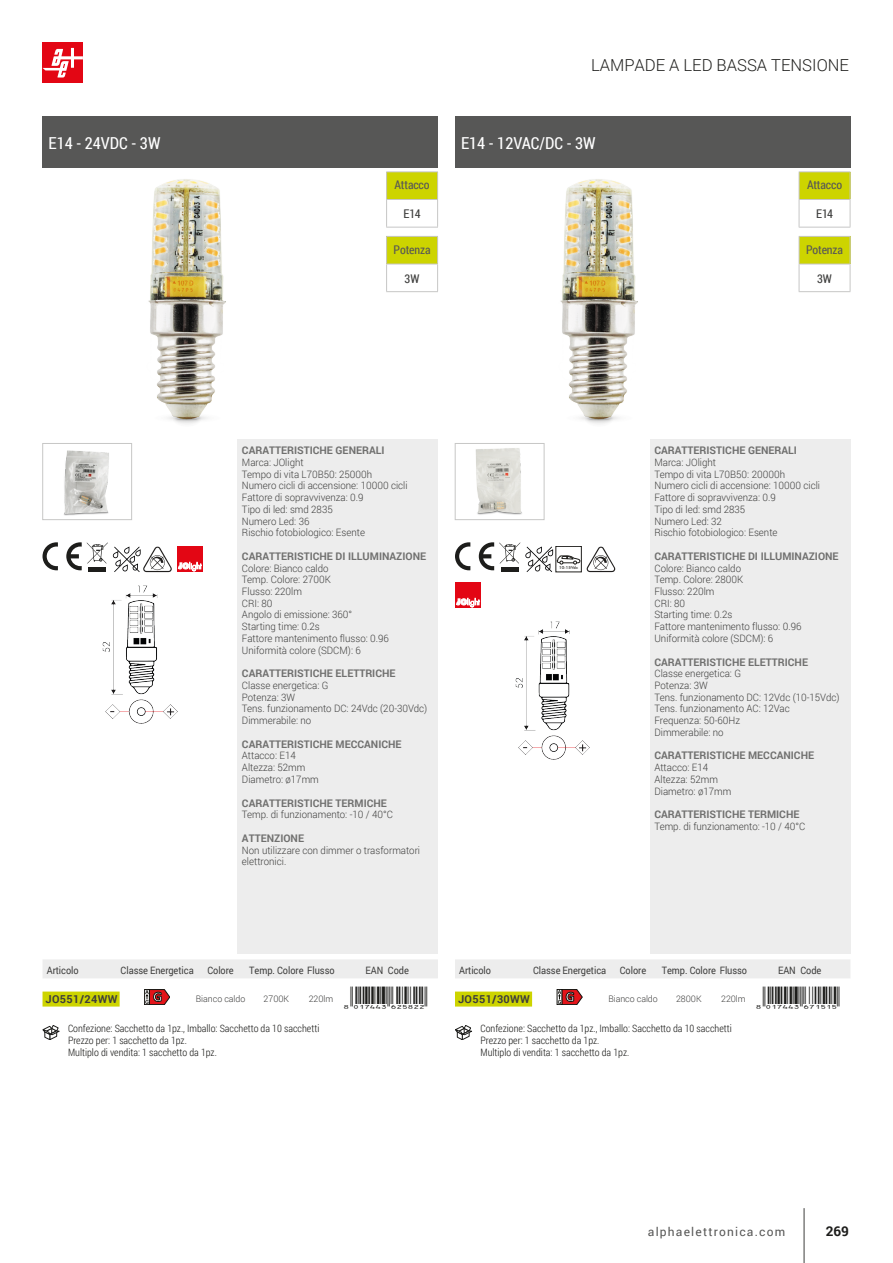
<style>
.page{position:relative;width:893px;height:1263px;background:#fff}
.page>*{position:absolute;margin:0;border:0;box-sizing:border-box;transform-origin:0 0}
.t1{font:16.5px "Roboto Condensed";color:#fff}
.t2{font:300 16.5px "Roboto";color:#1d1d1b}
.t3{font:700 13.5px "Roboto";color:#1d1d1b}
.t4{font:12px "Roboto Condensed";letter-spacing:-.01em;color:#575756}
.t5{font:12px "Roboto";letter-spacing:.1em;color:#575756}
.t6{font:12px "Roboto Condensed";color:#3d3d3c}
.Articolo{font:700 10.95px "Roboto";letter-spacing:.03em;color:#3d3d3c}
.descrizione_ita_para{font:700 10.5px "Roboto";color:#70706f}
.descrizione_ita_para-2{font:300 10.2px/11.7px "Roboto";color:#3d3d3c;scale:.95 1}
.t7{font:300 10.2px/12px "Roboto Condensed";color:#1d1d1b}
.t8{font:10.2px "Roboto";letter-spacing:-.005em;color:#3d3d3c;scale:.9 1}
.t9{font:300 9px "Roboto";letter-spacing:-.005em;color:#3d3d3c}
.simbolo_caratteristi{font:500 4.2px "Futura BT";letter-spacing:-.005em;color:#201f1c}
</style>
<div class="page">
<div style="left:43px;top:43px;width:40px;height:40px;background:#e30614"></div>
<svg style="left:43px;top:48px;width:40px;height:30px"></svg>
<hr style="left:804px;top:1208px;width:1px;height:55px;background:#3d3d3c">
<div style="left:43px;top:116px;width:395px;height:51px;background:#575756"></div>
<div style="left:238px;top:439px;width:200px;height:514px;background:#ededed"></div>
<img style="left:148px;top:179px;width:78px;height:245px">
<div style="left:387px;top:172px;width:51px;height:27px;background:#cdd400"></div>
<hr style="left:386px;top:171px;width:52px;height:1px;background:#c7c7c6">
<hr style="left:386px;top:199px;width:52px;height:1px;background:#c7c7c6">
<svg style="left:386px;top:172px;width:1px;height:55px"></svg>
<svg style="left:437px;top:172px;width:1px;height:55px"></svg>
<hr style="left:386px;top:227px;width:52px;height:1px;background:#c7c7c6">
<div style="left:387px;top:236px;width:51px;height:28px;background:#cdd400"></div>
<hr style="left:386px;top:236px;width:52px;height:1px;background:#c7c7c6">
<hr style="left:386px;top:264px;width:52px;height:1px;background:#c7c7c6">
<svg style="left:386px;top:237px;width:1px;height:54px"></svg>
<svg style="left:437px;top:237px;width:1px;height:54px"></svg>
<hr style="left:386px;top:291px;width:52px;height:1px;background:#c7c7c6">
<img style="left:64px;top:450px;width:45px;height:66px">
<div style="left:43px;top:443px;width:89px;height:77px;border:1px solid #c7c7c6"></div>
<svg style="left:43px;top:542px;width:15px;height:28px"></svg>
<svg style="left:66px;top:542px;width:106px;height:30px"></svg>
<div style="left:177px;top:547px;width:25px;height:25px;background:#e30614"></div>
<svg style="left:178px;top:562px;width:24px;height:9px"></svg>
<img style="left:102px;top:585px;width:75px;height:138px">
<svg style="left:43px;top:1025px;width:17px;height:15px"></svg>
<div style="left:455px;top:116px;width:395px;height:51px;background:#575756"></div>
<div style="left:650px;top:439px;width:200px;height:514px;background:#ededed"></div>
<img style="left:560px;top:179px;width:78px;height:245px">
<div style="left:799px;top:172px;width:51px;height:27px;background:#cdd400"></div>
<hr style="left:799px;top:171px;width:51px;height:1px;background:#c7c7c6">
<hr style="left:799px;top:199px;width:51px;height:1px;background:#c7c7c6">
<svg style="left:799px;top:172px;width:1px;height:55px"></svg>
<svg style="left:850px;top:172px;width:1px;height:55px"></svg>
<hr style="left:799px;top:227px;width:51px;height:1px;background:#c7c7c6">
<div style="left:799px;top:236px;width:51px;height:28px;background:#cdd400"></div>
<hr style="left:799px;top:236px;width:51px;height:1px;background:#c7c7c6">
<hr style="left:799px;top:264px;width:51px;height:1px;background:#c7c7c6">
<svg style="left:799px;top:237px;width:1px;height:54px"></svg>
<svg style="left:850px;top:237px;width:1px;height:54px"></svg>
<hr style="left:799px;top:291px;width:51px;height:1px;background:#c7c7c6">
<img style="left:475px;top:448px;width:47px;height:67px">
<div style="left:455px;top:443px;width:89px;height:77px;border:1px solid #c7c7c6"></div>
<svg style="left:455px;top:542px;width:15px;height:28px"></svg>
<svg style="left:479px;top:542px;width:101px;height:30px"></svg>
<svg style="left:587px;top:547px;width:28px;height:25px"></svg>
<div style="left:455px;top:583px;width:25px;height:25px;background:#e30614"></div>
<svg style="left:456px;top:598px;width:24px;height:9px"></svg>
<img style="left:515px;top:621px;width:75px;height:138px">
<svg style="left:455px;top:1025px;width:17px;height:15px"></svg>
<svg style="left:43px;top:959px;width:395px;height:48px"></svg>
<svg style="left:455px;top:959px;width:395px;height:48px"></svg>
<p class="t1" style="left:49px;top:132px;width:114px">E14 - 24VDC - 3W</p>
<p class="t4" style="left:395px;top:176px;width:37px">Attacco</p>
<p class="t6" style="left:403px;top:205px;width:19px">E14</p>
<p class="t4" style="left:394px;top:241px;width:38px">Potenza</p>
<p class="t6" style="left:405px;top:270px;width:16px">3W</p>
<p class="t2" style="left:591px;top:54px;width:21px">Lampade</p>
<p class="t2" style="left:669px;top:54px;width:69px">a Led Bassa</p>
<p class="t2" style="left:771px;top:54px;width:21px">Tensione</p>
<p class="t1" style="left:461px;top:132px;width:136px">E14 - 12VAC/DC - 3W</p>
<p class="t4" style="left:807px;top:176px;width:37px">Attacco</p>
<p class="t6" style="left:816px;top:205px;width:19px">E14</p>
<p class="t4" style="left:806px;top:241px;width:38px">Potenza</p>
<p class="t6" style="left:817px;top:270px;width:16px">3W</p>
<p class="descrizione_ita_para" style="left:242px;top:443px;width:144px">CARATTERISTICHE GENERALI</p>
<p class="descrizione_ita_para-2" style="left:242px;top:456px;width:176px">Marca: JOlight<br>Tempo di vita L70B50: 25000h<br>Numero cicli di accensione: 10000 cicli<br>Fattore di sopravvivenza: 0.9<br>Tipo di led: smd 2835<br>Numero Led: 36<br>Rischio fotobiologico: Esente</p>
<p class="descrizione_ita_para" style="left:242px;top:549px;width:186px">CARATTERISTICHE DI ILLUMINAZIONE</p>
<p class="descrizione_ita_para-2" style="left:242px;top:562px;width:156px">Colore: Bianco caldo<br>Temp. Colore: 2700K<br>Flusso: 220lm<br>CRI: 80<br>Angolo di emissione: 360°<br>Starting time: 0.2s<br>Fattore mantenimento flusso: 0.96<br>Uniformità colore (SDCM): 6</p>
<p class="descrizione_ita_para" style="left:242px;top:666px;width:155px">CARATTERISTICHE ELETTRICHE</p>
<p class="descrizione_ita_para-2" style="left:242px;top:679px;width:197px">Classe energetica: G<br>Potenza: 3W<br>Tens. funzionamento DC: 24Vdc (20‑30Vdc)<br>Dimmerabile: no</p>
<p class="descrizione_ita_para" style="left:242px;top:736px;width:161px">CARATTERISTICHE MECCANICHE</p>
<p class="descrizione_ita_para-2" style="left:242px;top:750px;width:82px">Attacco: E14<br>Altezza: 52mm<br>Diametro: ø17mm</p>
<p class="descrizione_ita_para" style="left:242px;top:795px;width:147px">CARATTERISTICHE TERMICHE</p>
<p class="descrizione_ita_para-2" style="left:242px;top:808px;width:160px">Temp. di funzionamento: -10 / 40°C</p>
<p class="descrizione_ita_para" style="left:242px;top:831px;width:64px">ATTENZIONE</p>
<p class="descrizione_ita_para-2" style="left:242px;top:844px;width:189px">Non utilizzare con dimmer o trasformatori elettronici.</p>
<p class="simbolo_caratteristi" style="left:559px;top:565px;width:20px">10-15Vdc</p>
<p class="descrizione_ita_para" style="left:654px;top:443px;width:144px">CARATTERISTICHE GENERALI</p>
<p class="descrizione_ita_para-2" style="left:654px;top:456px;width:176px">Marca: JOlight<br>Tempo di vita L70B50: 20000h<br>Numero cicli di accensione: 10000 cicli<br>Fattore di sopravvivenza: 0.9<br>Tipo di led: smd 2835<br>Numero Led: 32<br>Rischio fotobiologico: Esente</p>
<p class="descrizione_ita_para" style="left:654px;top:549px;width:186px">CARATTERISTICHE DI ILLUMINAZIONE</p>
<p class="descrizione_ita_para-2" style="left:654px;top:562px;width:156px">Colore: Bianco caldo<br>Temp. Colore: 2800K<br>Flusso: 220lm<br>CRI: 80<br>Starting time: 0.2s<br>Fattore mantenimento flusso: 0.96<br>Uniformità colore (SDCM): 6</p>
<p class="descrizione_ita_para" style="left:654px;top:654px;width:155px">CARATTERISTICHE ELETTRICHE</p>
<p class="descrizione_ita_para-2" style="left:654px;top:667px;width:196px">Classe energetica: G<br>Potenza: 3W<br>Tens. funzionamento DC: 12Vdc (10‑15Vdc)<br>Tens. funzionamento AC: 12Vac<br>Frequenza: 50-60Hz<br>Dimmerabile: no</p>
<p class="descrizione_ita_para" style="left:654px;top:748px;width:161px">CARATTERISTICHE MECCANICHE</p>
<p class="descrizione_ita_para-2" style="left:654px;top:761px;width:82px">Attacco: E14<br>Altezza: 52mm<br>Diametro: ø17mm</p>
<p class="descrizione_ita_para" style="left:654px;top:807px;width:147px">CARATTERISTICHE TERMICHE</p>
<p class="descrizione_ita_para-2" style="left:654px;top:820px;width:160px">Temp. di funzionamento: -10 / 40°C</p>
<p class="t8" style="left:47px;top:963px;width:37px">Articolo</p>
<p class="t8" style="left:121px;top:963px;width:83px">Classe Energetica</p>
<p class="t8" style="left:207px;top:963px;width:31px">Colore</p>
<p class="t8" style="left:249px;top:963px;width:96px">Temp. Colore Flusso</p>
<p class="t8" style="left:366px;top:963px;width:50px">EAN Code</p>
<p class="Articolo" style="left:46px;top:991px;width:73px">JO551/24WW</p>
<p class="t9" style="left:196px;top:992px;width:51px">Bianco caldo</p>
<p class="t9" style="left:264px;top:992px;width:27px">2700K</p>
<p class="t9" style="left:309px;top:992px;width:26px">220lm</p>
<p class="t7" style="left:68px;top:1022px;width:253px">Confezione: Sacchetto da 1pz., Imballo: Sacchetto da 10 sacchetti<br>Prezzo per: 1 sacchetto da 1pz.<br>Multiplo di vendita: 1 sacchetto da 1pz.</p>
<p class="t8" style="left:459px;top:963px;width:37px">Articolo</p>
<p class="t8" style="left:533px;top:963px;width:83px">Classe Energetica</p>
<p class="t8" style="left:620px;top:963px;width:31px">Colore</p>
<p class="t8" style="left:662px;top:963px;width:96px">Temp. Colore Flusso</p>
<p class="t8" style="left:778px;top:963px;width:50px">EAN Code</p>
<p class="Articolo" style="left:458px;top:991px;width:73px">JO551/30WW</p>
<p class="t9" style="left:608px;top:992px;width:51px">Bianco caldo</p>
<p class="t9" style="left:676px;top:992px;width:27px">2800K</p>
<p class="t9" style="left:721px;top:992px;width:26px">220lm</p>
<p class="t7" style="left:480px;top:1022px;width:253px">Confezione: Sacchetto da 1pz., Imballo: Sacchetto da 10 sacchetti<br>Prezzo per: 1 sacchetto da 1pz.<br>Multiplo di vendita: 1 sacchetto da 1pz.</p>
<p class="t5" style="left:648px;top:1223px;width:139px">alphaelettronica.com</p>
<p class="t3" style="left:826px;top:1222px;width:25px">269</p>
</div>
